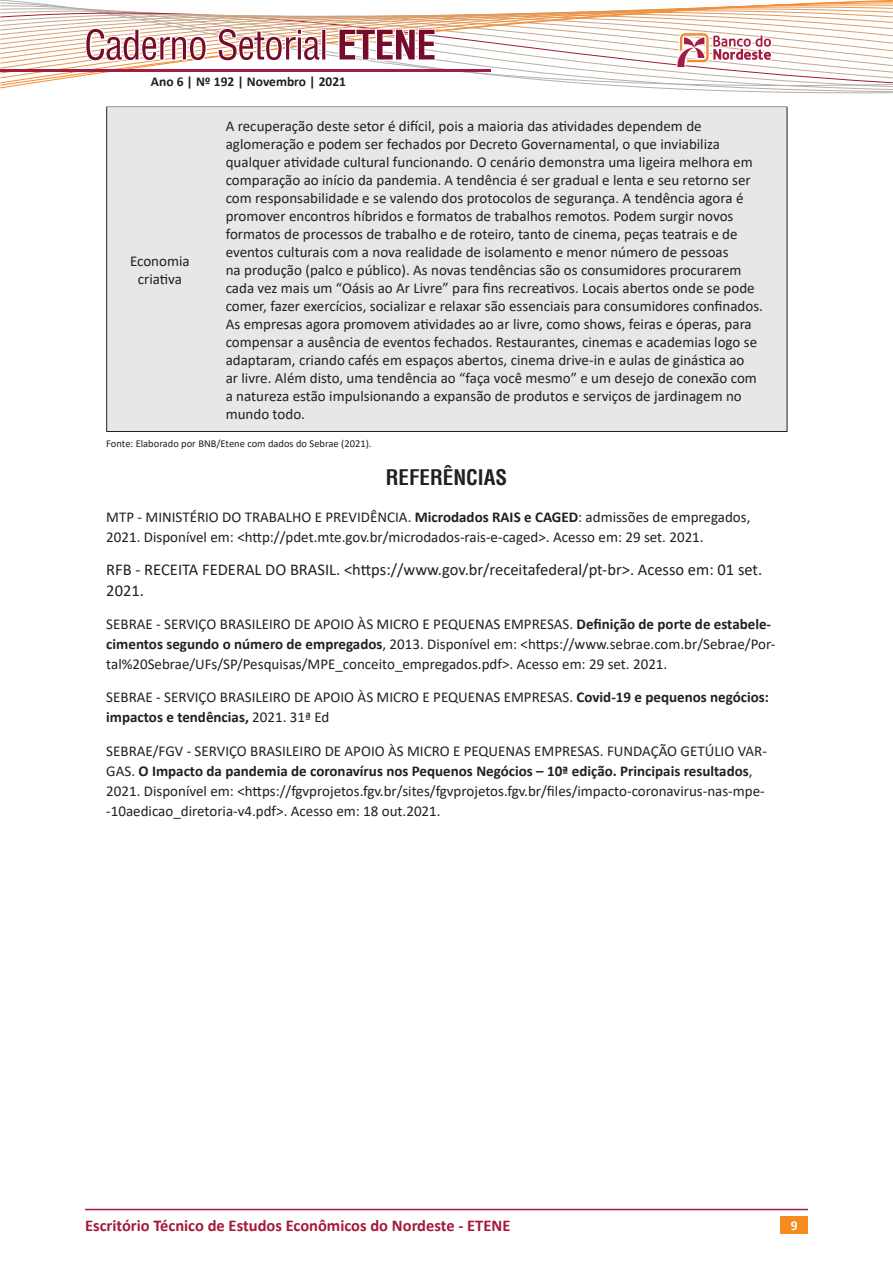
<style>
.page{position:relative;width:893px;height:1263px;background:#fff}
.page>*{position:absolute;margin:0;border:0;box-sizing:border-box;transform-origin:0 0}
.CS_Titulo_2{font:700 condensed 21px "Helvetica";color:#231f20}
.CS_Referencias{font:16.5px/20.2px "Calibri";color:#231f20}
.t1{font:700 16.5px "Calibri";color:#a5193b}
.CS_Tab{font:15px/18px "Calibri";color:#231f20}
.CS_Referencias-2{font:15px/20.2px "Calibri";color:#231f20}
.CS_Corpo_normal{font:15px/18px "Calibri";color:#231f20;text-align:center}
.t2{font:700 13.5px "Calibri";color:#231f20}
.t3{font:700 13.5px "Calibri";color:#fff}
.CS_Fonte{font:10.5px "Calibri";color:#231f20}
.s1{font-weight:700}
</style>
<div class="page">
<div style="left:781px;top:1216px;width:27px;height:17px;background:#f68b1f"></div>
<hr style="left:85px;top:1209px;width:723px;height:1px;background:#a5193b">
<svg style="left:0;top:0;width:893px;height:107px"></svg>
<hr style="left:0;top:70px;width:490px;height:2px;background:#a31c42">
<div style="left:107px;top:107px;width:680px;height:324px;background:#e6e7e9"></div>
<hr style="left:106px;top:107px;width:1px;height:324px;background:#231f20">
<hr style="left:787px;top:107px;width:1px;height:324px;background:#231f20">
<hr style="left:106px;top:431px;width:107px;height:1px;background:#231f20">
<hr style="left:213px;top:431px;width:574px;height:1px;background:#231f20">
<hr style="left:106px;top:106px;width:107px;height:1px;background:#939598">
<hr style="left:213px;top:106px;width:574px;height:1px;background:#939598">
<p class="t2" style="left:151px;top:72px;width:197px">Ano 6 | Nº 192 | Novembro | 2021</p>
<p class="CS_Tab" style="left:226px;top:116px;width:539px">A recuperação deste setor é difícil, pois a maioria das atividades dependem de aglomeração e podem ser fechados por Decreto Governamental, o que inviabiliza qualquer atividade cultural funcionando. O cenário demonstra uma ligeira melhora em comparação ao início da pandemia. A tendência é ser gradual e lenta e seu retorno ser com responsabilidade e se valendo dos protocolos de segurança. A tendência agora é promover encontros híbridos e formatos de trabalhos remotos. Podem surgir novos formatos de processos de trabalho e de roteiro, tanto de cinema, peças teatrais e de eventos culturais com a nova realidade de isolamento e menor número de pessoas<br>na produção (palco e público). As novas tendências são os consumidores procurarem cada vez mais um “Oásis ao Ar Livre” para fins recreativos. Locais abertos onde se pode comer, fazer exercícios, socializar e relaxar são essenciais para consumidores confinados.<br>As empresas agora promovem atividades ao ar livre, como shows, feiras e óperas, para compensar a ausência de eventos fechados. Restaurantes, cinemas e academias logo se adaptaram, criando cafés em espaços abertos, cinema drive-in e aulas de ginástica ao<br>ar livre. Além disto, uma tendência ao “faça você mesmo” e um desejo de conexão com a natureza estão impulsionando a expansão de produtos e serviços de jardinagem no mundo todo.</p>
<p class="CS_Fonte" style="left:106px;top:436px;width:267px">Fonte: Elaborado por BNB/Etene com dados do Sebrae (2021).</p>
<p class="CS_Titulo_2" style="left:386px;top:464px;width:123px">REFERÊNCIAS</p>
<p class="CS_Referencias-2" style="left:106px;top:507px;width:646px">MTP - MINISTÉRIO DO TRABALHO E PREVIDÊNCIA. <span class="s1">Microdados RAIS e CAGED</span>: admissões de empregados,<br>2021. Disponível em: &lt;http://pdet.mte.gov.br/microdados-rais-e-caged&gt;. Acesso em: 29 set. 2021.</p>
<p class="CS_Referencias" style="left:106px;top:559px;width:657px">RFB - RECEITA FEDERAL DO BRASIL. &lt;https://www.gov.br/receitafederal/pt-br&gt;. Acesso em: 01 set.<br>2021.</p>
<p class="CS_Referencias-2" style="left:106px;top:613px;width:671px">SEBRAE - SERVIÇO BRASILEIRO DE APOIO ÀS MICRO E PEQUENAS EMPRESAS. <span class="s1">Definição de porte de estabele&shy;cimentos segundo o número de empregados</span>, 2013. Disponível em: &lt;https://www.sebrae.com.br/Sebrae/Por&shy;tal%20Sebrae/UFs/SP/Pesquisas/MPE_conceito_empregados.pdf&gt;. Acesso em: 29 set. 2021.</p>
<p class="CS_Referencias-2" style="left:106px;top:687px;width:664px">SEBRAE - SERVIÇO BRASILEIRO DE APOIO ÀS MICRO E PEQUENAS EMPRESAS. <span class="s1">Covid-19 e pequenos negócios: impactos e tendências,</span> 2021. 31ª Ed</p>
<p class="CS_Referencias-2" style="left:106px;top:740px;width:662px">SEBRAE/FGV - SERVIÇO BRASILEIRO DE APOIO ÀS MICRO E PEQUENAS EMPRESAS. FUNDAÇÃO GETÚLIO VAR-GAS. <span class="s1">O Impacto da pandemia de coronavírus nos Pequenos Negócios – 10ª edição. Principais resultados</span>, 2021. Disponível em: &lt;https://fgvprojetos.fgv.br/sites/fgvprojetos.fgv.br/files/impacto-coronavirus-nas-mpe--10aedicao_diretoria-v4.pdf&gt;. Acesso em: 18 out.2021.</p>
<p class="CS_Corpo_normal" style="left:130px;top:251px;width:61px">Economia criativa</p>
<p class="t1" style="left:85px;top:1213px;width:427px">Escritório Técnico de Estudos Econômicos do Nordeste - ETENE</p>
<p class="t3" style="left:791px;top:1216px;width:8px">9</p>
</div>
